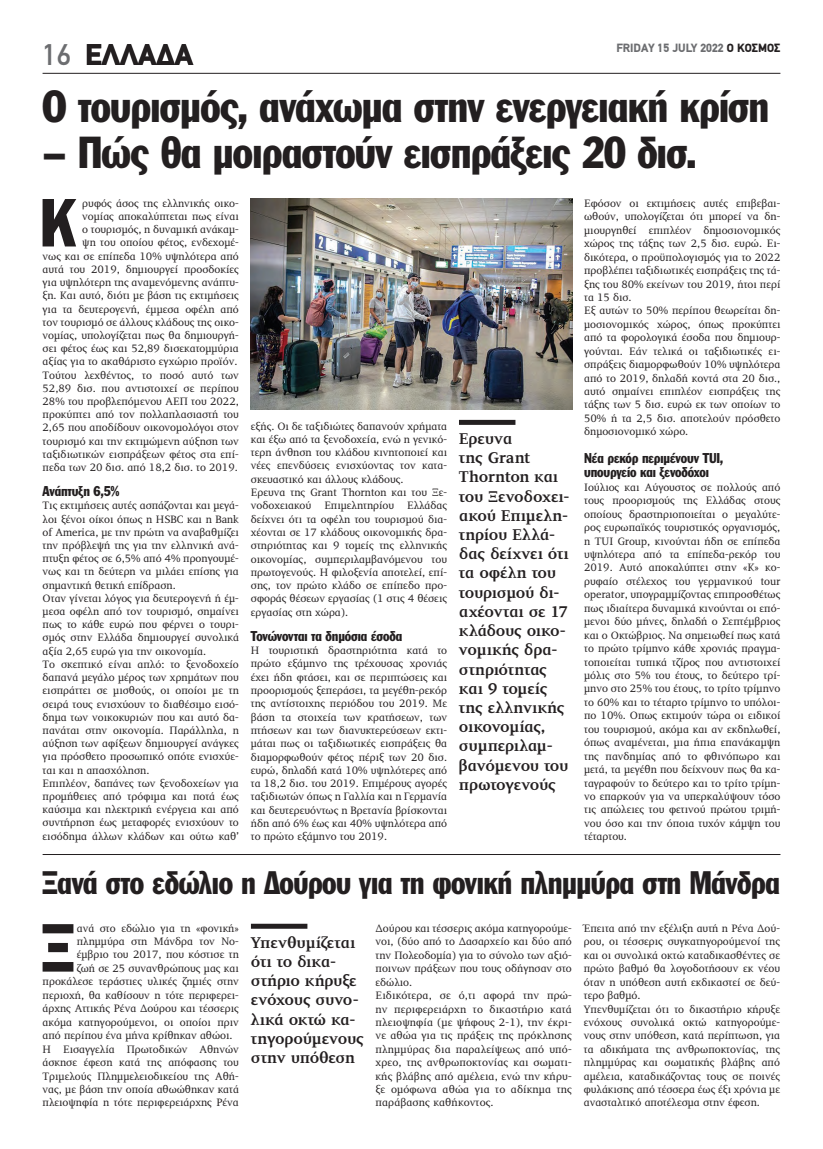
<style>
.page{position:relative;width:823px;height:1149px;background:#fff}
.page>*{position:absolute;margin:0;border:0;box-sizing:border-box;transform-origin:0 0}
.t1{font:66.6px "Franklin Gothic Greek Cond";color:#231f20}
.t2{font:44px "Franklin Gothic Greek Cond";letter-spacing:-.02em;color:#231f20}
.t3{font:32px "Franklin Gothic Greek Cond";letter-spacing:-.015em;color:#231f20}
.t4{font:900 30px "PF Din Text";color:#231f20}
.t5{font:500 30px "PF Din Text";color:#6c6d70}
.t6{font:700 16px/19.2px "PF Diplomat";letter-spacing:-.015em;color:#231f20}
.t7{font:14px/14.2px "Franklin Gothic Greek Cond";letter-spacing:-.01em;color:#231f20}
.t8{font:900 12px "PF Din Text";color:#6c6d70}
.t9{font:11px/13.4px "PF Diplomat";color:#231f20}
.s1{color:#231f20}
</style>
<div class="page">
<hr style="left:43px;top:73px;width:737px;height:1px;background:#231f20">
<div style="left:458px;top:420px;width:57px;height:5px;background:#231f20"></div>
<img style="left:251px;top:198px;width:320px;height:212px">
<div style="left:251px;top:923px;width:56px;height:5px;background:#231f20"></div>
<hr style="left:43px;top:854px;width:737px;height:1px;background:#231f20">
<h3 class="t5" style="left:43px;top:38px;width:30px">16</h3>
<p class="t8" style="left:616px;top:40px;width:165px">FRIDAY 15 JULY 2022 <span class="s1">Ο ΚΟΣΜΟΣ</span></p>
<h3 class="t4" style="left:85px;top:37px;width:109px">ΕΛΛΑΔΑ</h3>
<h2 class="t2" style="left:43px;top:81px;width:728px">Ο τουρισμός, ανάχωμα στην ενεργειακή κρίση</h2>
<h2 class="t2" style="left:43px;top:127px;width:655px">– Πώς θα μοιραστούν εισπράξεις 20 δισ.</h2>
<p class="t9" style="left:43px;top:197px;width:198px;text-align:right">ρυφός άσος της ελληνικής οικο-<br>νομίας αποκαλύπτεται πως είναι<br>ο τουρισμός, η δυναμική ανάκαμ-<br>ψη του οποίου φέτος, ενδεχομέ-<br>νως και σε επίπεδα 10% υψηλότερα από αυτά του 2019, δημιουργεί προσδοκίες για υψηλότερη της αναμενόμενης ανάπτυ&shy;ξη. Και αυτό, διότι με βάση τις εκτιμήσεις για τα δευτερογενή, έμμεσα οφέλη από τον τουρισμό σε άλλους κλάδους της οικο&shy;νομίας, υπολογίζεται πως θα δημιουργή&shy;σει φέτος έως και 52,89 δισεκατομμύρια αξίας για το ακαθάριστο εγχώριο προϊόν.<br>Τούτου λεχθέντος, το ποσό αυτό των 52,89 δισ. που αντιστοιχεί σε περίπου 28% του προβλεπόμενου ΑΕΠ του 2022, προκύπτει από τον πολλαπλασιαστή του 2,65 που αποδίδουν οικονομολόγοι στον τουρισμό και την εκτιμώμενη αύξηση των ταξιδιωτικών εισπράξεων φέτος στα επί&shy;πεδα των 20 δισ. από 18,2 δισ. το 2019.</p>
<p class="t7" style="left:43px;top:484px;width:78px">Aνάπτυξη 6,5%</p>
<p class="t9" style="left:43px;top:499px;width:198px">Τις εκτιμήσεις αυτές ασπάζονται και μεγά&shy;λοι ξένοι οίκοι όπως η HSBC και η Bank of America, με την πρώτη να αναβαθμίζει την πρόβλεψή της για την ελληνική ανά&shy;πτυξη φέτος σε 6,5% από 4% προηγουμέ&shy;νως και τη δεύτερη να μιλάει επίσης για σημαντική θετική επίδραση.<br>Οταν γίνεται λόγος για δευτερογενή ή έμ&shy;μεσα οφέλη από τον τουρισμό, σημαίνει πως το κάθε ευρώ που φέρνει ο τουρι&shy;σμός στην Ελλάδα δημιουργεί συνολικά αξία 2,65 ευρώ για την οικονομία.<br>Το σκεπτικό είναι απλό: το ξενοδοχείο δαπανά μεγάλο μέρος των χρημάτων που εισπράττει σε μισθούς, οι οποίοι με τη σειρά τους ενισχύουν το διαθέσιμο εισό&shy;δημα των νοικοκυριών που και αυτό δα&shy;πανάται στην οικονομία. Παράλληλα, η αύξηση των αφίξεων δημιουργεί ανάγκες για πρόσθετο προσωπικό οπότε ενισχύε&shy;ται και η απασχόληση.<br>Επιπλέον, δαπάνες των ξενοδοχείων για προμήθειες από τρόφιμα και ποτά έως καύσιμα και ηλεκτρική ενέργεια και από συντήρηση έως μεταφορές ενισχύουν το εισόδημα άλλων κλάδων και ούτω καθ’</p>
<p class="t9" style="left:583px;top:197px;width:198px">Εφόσον οι εκτιμήσεις αυτές επιβεβαι&shy;ωθούν, υπολογίζεται ότι μπορεί να δη&shy;μιουργηθεί επιπλέον δημοσιονομικός χώρος της τάξης των 2,5 δισ. ευρώ. Ει&shy;δικότερα, ο προϋπολογισμός για το 2022 προβλέπει ταξιδιωτικές εισπράξεις της τά&shy;ξης του 80% εκείνων του 2019, ήτοι περί τα 15 δισ.<br>Εξ αυτών το 50% περίπου θεωρείται δη&shy;μοσιονομικός χώρος, όπως προκύπτει από τα φορολογικά έσοδα που δημιουρ&shy;γούνται. Εάν τελικά οι ταξιδιωτικές ει&shy;σπράξεις διαμορφωθούν 10% υψηλότερα από το 2019, δηλαδή κοντά στα 20 δισ., αυτό σημαίνει επιπλέον εισπράξεις της τάξης των 5 δισ. ευρώ εκ των οποίων το 50% ή τα 2,5 δισ. αποτελούν πρόσθετο δημοσιονομικό χώρο.</p>
<p class="t7" style="left:583px;top:451px;width:141px">Νέα ρεκόρ περιμένουν TUI, υπουργείο και ξενοδόχοι</p>
<p class="t9" style="left:583px;top:480px;width:198px;text-align:justify">Ιούλιος και Αύγουστος σε πολλούς από τους προορισμούς της Ελλάδας στους οποίους δραστηριοποιείται ο μεγαλύτε&shy;ρος ευρωπαϊκός τουριστικός οργανισμός, η TUI Group, κινούνται ήδη σε επίπεδα υψηλότερα από τα επίπεδα-ρεκόρ του 2019. Αυτό αποκαλύπτει στην «Κ» κο&shy;ρυφαίο στέλεχος του γερμανικού tour operator, υπογραμμίζοντας επιπροσθέτως πως ιδιαίτερα δυναμικά κινούνται οι επό&shy;μενοι δύο μήνες, δηλαδή ο Σεπτέμβριος και ο Οκτώβριος. Να σημειωθεί πως κατά το πρώτο τρίμηνο κάθε χρονιάς πραγμα&shy;τοποιείται τυπικά τζίρος που αντιστοιχεί μόλις στο 5% του έτους, το δεύτερο τρί&shy;μηνο στο 25% του έτους, το τρίτο τρίμηνο το 60% και το τέταρτο τρίμηνο το υπόλοι&shy;πο 10%. Οπως εκτιμούν τώρα οι ειδικοί του τουρισμού, ακόμα και αν εκδηλωθεί, όπως αναμένεται, μια ήπια επανάκαμψη της πανδημίας από το φθινόπωρο και μετά, τα μεγέθη που δείχνουν πως θα κα&shy;ταγραφούν το δεύτερο και το τρίτο τρίμη&shy;νο επαρκούν για να υπερκαλύψουν τόσο τις απώλειες του φετινού πρώτου τριμή&shy;νου όσο και την όποια τυχόν κάμψη του τέταρτου.</p>
<h3 class="t3" style="left:43px;top:864px;width:738px">Ξανά στο εδώλιο η Δούρου για τη φονική πλημμύρα στη Μάνδρα</h3>
<p class="t9" style="left:375px;top:921px;width:198px">Δούρου και τέσσερις ακόμα κατηγορούμε&shy;νοι, (δύο από το Δασαρχείο και δύο από την Πολεοδομία) για το σύνολο των αξιό&shy;ποινων πράξεων που τους οδήγησαν στο εδώλιο.<br>Ειδικότερα, σε ό,τι αφορά την πρώ&shy;ην περιφερειάρχη το δικαστήριο κατά πλειοψηφία (με ψήφους 2-1), την έκρι&shy;νε αθώα για τις πράξεις της πρόκλησης πλημμύρας δια παραλείψεως από υπό&shy;χρεο, της ανθρωποκτονίας και σωματι&shy;κής βλάβης από αμέλεια, ενώ την κήρυ&shy;ξε ομόφωνα αθώα για το αδίκημα της παράβασης καθήκοντος.</p>
<h1 class="t1" style="left:40px;top:185px;width:38px">Κ</h1>
<p class="t9" style="left:251px;top:419px;width:198px">εξής. Οι δε ταξιδιώτες δαπανούν χρήματα και έξω από τα ξενοδοχεία, ενώ η γενικό&shy;τερη άνθηση του κλάδου κινητοποιεί και νέες επενδύσεις ενισχύοντας τον κατα&shy;σκευαστικό και άλλους κλάδους.<br>Ερευνα της Grant Thornton και του Ξε&shy;νοδοχειακού Επιμελητηρίου Ελλάδας δείχνει ότι τα οφέλη του τουρισμού δια&shy;χέονται σε 17 κλάδους οικονομικής δρα&shy;στηριότητας και 9 τομείς της ελληνικής οικονομίας, συμπεριλαμβανόμενου του πρωτογενούς. H φιλοξενία αποτελεί, επί&shy;σης, τον πρώτο κλάδο σε επίπεδο προ&shy;σφοράς θέσεων εργασίας (1 στις 4 θέσεις εργασίας στη χώρα).</p>
<p class="t7" style="left:251px;top:628px;width:153px">Τονώνονται τα δημόσια έσοδα</p>
<p class="t9" style="left:251px;top:644px;width:198px;text-align:justify">Η τουριστική δραστηριότητα κατά το πρώτο εξάμηνο της τρέχουσας χρονιάς έχει ήδη φτάσει, και σε περιπτώσεις και προορισμούς ξεπεράσει, τα μεγέθη-ρεκόρ της αντίστοιχης περιόδου του 2019. Με βάση τα στοιχεία των κρατήσεων, των πτήσεων και των διανυκτερεύσεων εκτι&shy;μάται πως οι ταξιδιωτικές εισπράξεις θα διαμορφωθούν φέτος πέριξ των 20 δισ. ευρώ, δηλαδή κατά 10% υψηλότερες από τα 18,2 δισ. του 2019. Επιμέρους αγορές ταξιδιωτών όπως η Γαλλία και η Γερμανία και δευτερευόντως η Βρετανία βρίσκονται ήδη από 6% έως και 40% υψηλότερα από το πρώτο εξάμηνο του 2019.</p>
<p class="t6" style="left:458px;top:429px;width:112px">Ερευνα<br>της Grant<br>Thornton και του Ξενοδοχει&shy;ακού Επιμελη&shy;τηρίου Ελλά&shy;δας δείχνει ότι τα οφέλη του τουρισμού δι&shy;αχέονται σε 17 κλάδους οικο&shy;νομικής δρα&shy;στηριότητας και 9 τομείς της ελληνικής οικονομίας, συμπεριλαμ&shy;βανόμενου του πρωτογενούς</p>
<h1 class="t1" style="left:42px;top:909px;width:34px">Ξ</h1>
<p class="t9" style="left:77px;top:921px;width:163px">ανά στο εδώλιο για τη «φονική»</p>
<p class="t9" style="left:583px;top:921px;width:198px">Έπειτα από την εξέλιξη αυτή η Ρένα Δού&shy;ρου, οι τέσσερις συγκατηγορούμενοί της και οι συνολικά οκτώ καταδικασθέντες σε πρώτο βαθμό θα λογοδοτήσουν εκ νέου όταν η υπόθεση αυτή εκδικαστεί σε δεύ&shy;τερο βαθμό.<br>Υπενθυμίζεται ότι το δικαστήριο κήρυξε ενόχους συνολικά οκτώ κατηγορούμε&shy;νους στην υπόθεση, κατά περίπτωση, για τα αδικήματα της ανθρωποκτονίας, της πλημμύρας και σωματικής βλάβης από αμέλεια, καταδικάζοντας τους σε ποινές φυλάκισης από τέσσερα έως έξι χρόνια με ανασταλτικό αποτέλεσμα στην έφεση.</p>
<h3 class="t6" style="left:251px;top:932px;width:114px">Υπενθυμίζεται ότι το δικα&shy;στήριο κήρυξε ενόχους συνο&shy;λικά οκτώ κα&shy;τηγορούμενους στην υπόθεση</h3>
<p class="t9" style="left:77px;top:934px;width:163px">πλημμύρα στη Μάνδρα τον Νο-</p>
<p class="t9" style="left:77px;top:948px;width:163px">έμβριο του 2017, που κόστισε τη</p>
<p class="t9" style="left:77px;top:961px;width:163px">ζωή σε 25 συνανθρώπους μας και</p>
<p class="t9" style="left:43px;top:974px;width:198px">προκάλεσε τεράστιες υλικές ζημιές στην</p>
<p class="t9" style="left:43px;top:988px;width:198px">περιοχή, θα καθίσουν η τότε περιφερει-</p>
<p class="t9" style="left:43px;top:1001px;width:198px">άρχης Αττικής Ρένα Δούρου και τέσσερις</p>
<p class="t9" style="left:43px;top:1015px;width:198px">ακόμα κατηγορούμενοι, οι οποίοι πριν</p>
<p class="t9" style="left:43px;top:1028px;width:191px">από περίπου ένα μήνα κρίθηκαν αθώοι.</p>
<p class="t9" style="left:43px;top:1042px;width:198px">Η Εισαγγελία Πρωτοδικών Αθηνών</p>
<p class="t9" style="left:43px;top:1055px;width:198px">άσκησε έφεση κατά της απόφασης του</p>
<p class="t9" style="left:43px;top:1069px;width:198px">Τριμελούς Πλημμελειοδικείου της Αθή-</p>
<p class="t9" style="left:43px;top:1082px;width:198px">νας, με βάση την οποία αθωώθηκαν κατά</p>
<p class="t9" style="left:43px;top:1095px;width:198px">πλειοψηφία η τότε περιφερειάρχης Ρένα</p>
</div>
